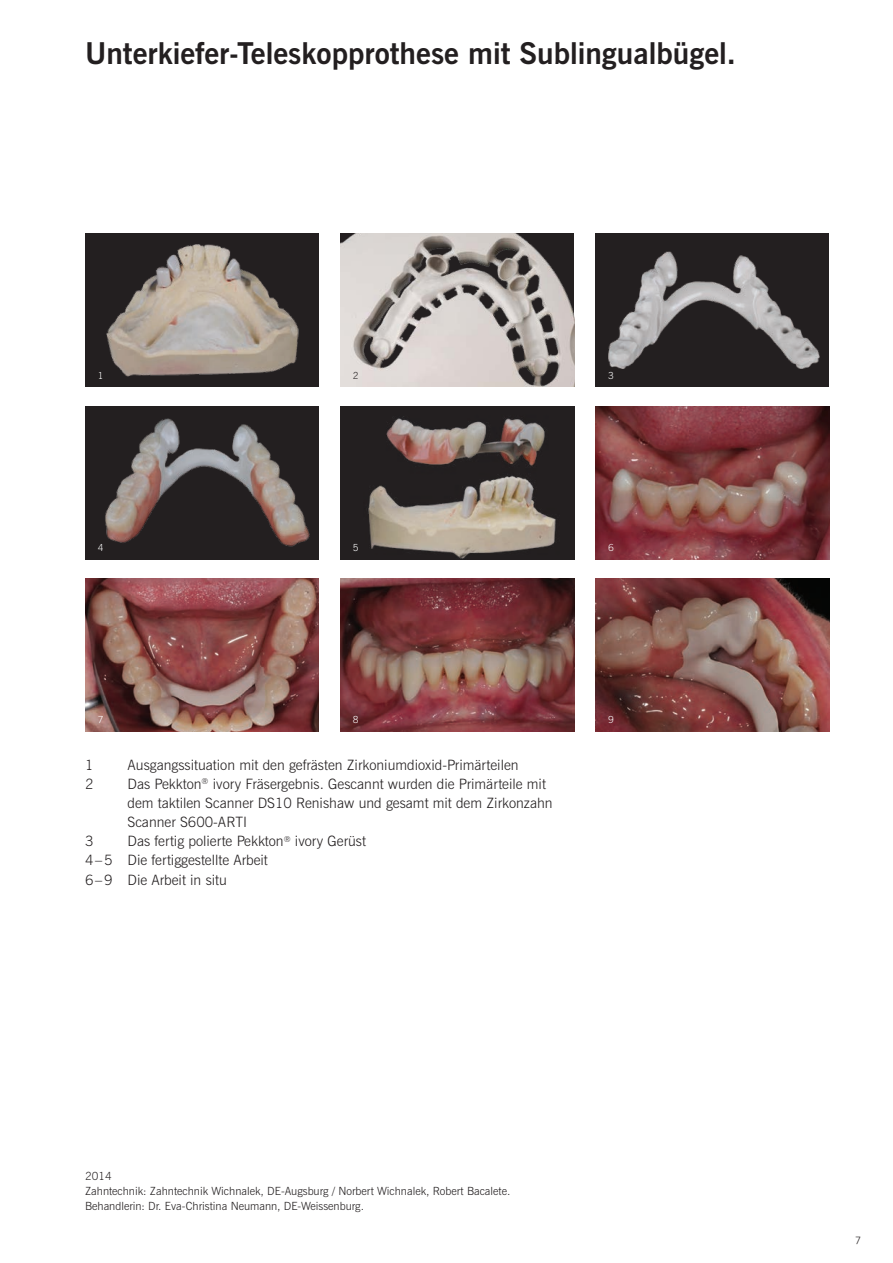
<style>
.page{position:relative;width:893px;height:1263px;background:#fff}
.page>*{position:absolute;margin:0;border:0;box-sizing:border-box;transform-origin:0 0}
.t1{font:700 30px "News Gothic BT";color:#231f20}
.t2{font:300 14.25px/19.2px "News Gothic BT";color:#231f20}
.t3{font:300 11.25px/14.9px "News Gothic BT";color:#231f20}
.t4{font:300 10.2px "News Gothic BT";color:#231f20}
.t5{font:300 9.75px "News Gothic BT";color:#fff}
.t6{font:300 9.75px "News Gothic BT";color:#231f20}
</style>
<div class="page">
<div style="left:85px;top:234px;width:234px;height:153px;background:#231f20"></div>
<img style="left:106px;top:244px;width:193px;height:133px">
<img style="left:340px;top:234px;width:234px;height:153px">
<img style="left:595px;top:234px;width:234px;height:153px">
<img style="left:85px;top:406px;width:234px;height:153px">
<img style="left:340px;top:406px;width:234px;height:153px">
<img style="left:85px;top:578px;width:234px;height:153px">
<img style="left:340px;top:578px;width:234px;height:153px">
<img style="left:595px;top:578px;width:234px;height:153px">
<img style="left:595px;top:406px;width:234px;height:153px">
<h1 class="t1" style="left:85px;top:35px;width:652px">Unterkiefer-Teleskopprothese mit Sublingualbügel.</h1>
<p class="t5" style="left:98px;top:369px;width:7px">1</p>
<p class="t6" style="left:353px;top:369px;width:7px">2</p>
<p class="t5" style="left:608px;top:369px;width:7px">3</p>
<p class="t5" style="left:98px;top:541px;width:7px">4</p>
<p class="t5" style="left:353px;top:541px;width:7px">5</p>
<p class="t5" style="left:608px;top:541px;width:7px">6</p>
<p class="t5" style="left:98px;top:714px;width:7px">7</p>
<p class="t5" style="left:353px;top:714px;width:7px">8</p>
<p class="t2" style="left:85px;top:755px;width:10px">1</p>
<p class="t2" style="left:128px;top:755px;width:393px">Ausgangssituation mit den gefrästen Zirkoniumdioxid-Primärteilen</p>
<p class="t2" style="left:85px;top:774px;width:10px">2</p>
<p class="t2" style="left:128px;top:774px;width:427px">Das Pekkton<sup>®</sup> ivory Fräsergebnis. Gescannt wurden die Primärteile mit dem taktilen Scanner DS10 Renishaw und gesamt mit dem Zirkonzahn<br>Scanner S600-ARTI</p>
<p class="t2" style="left:85px;top:831px;width:10px">3</p>
<p class="t2" style="left:85px;top:831px;width:282px;text-indent:43px">Das fertig polierte Pekkton<sup>®</sup> ivory Gerüst<br>4–5 Die fertiggestellte Arbeit<br>6–9 Die Arbeit in situ</p>
<p class="t5" style="left:608px;top:714px;width:7px">9</p>
<p class="t3" style="left:85px;top:1168px;width:427px">2014<br>Zahntechnik: Zahntechnik Wichnalek, DE-Augsburg / Norbert Wichnalek, Robert Bacalete.<br>Behandlerin: Dr. Eva-Christina Neumann, DE-Weissenburg.</p>
<p class="t4" style="left:855px;top:1234px;width:8px">7</p>
</div>
